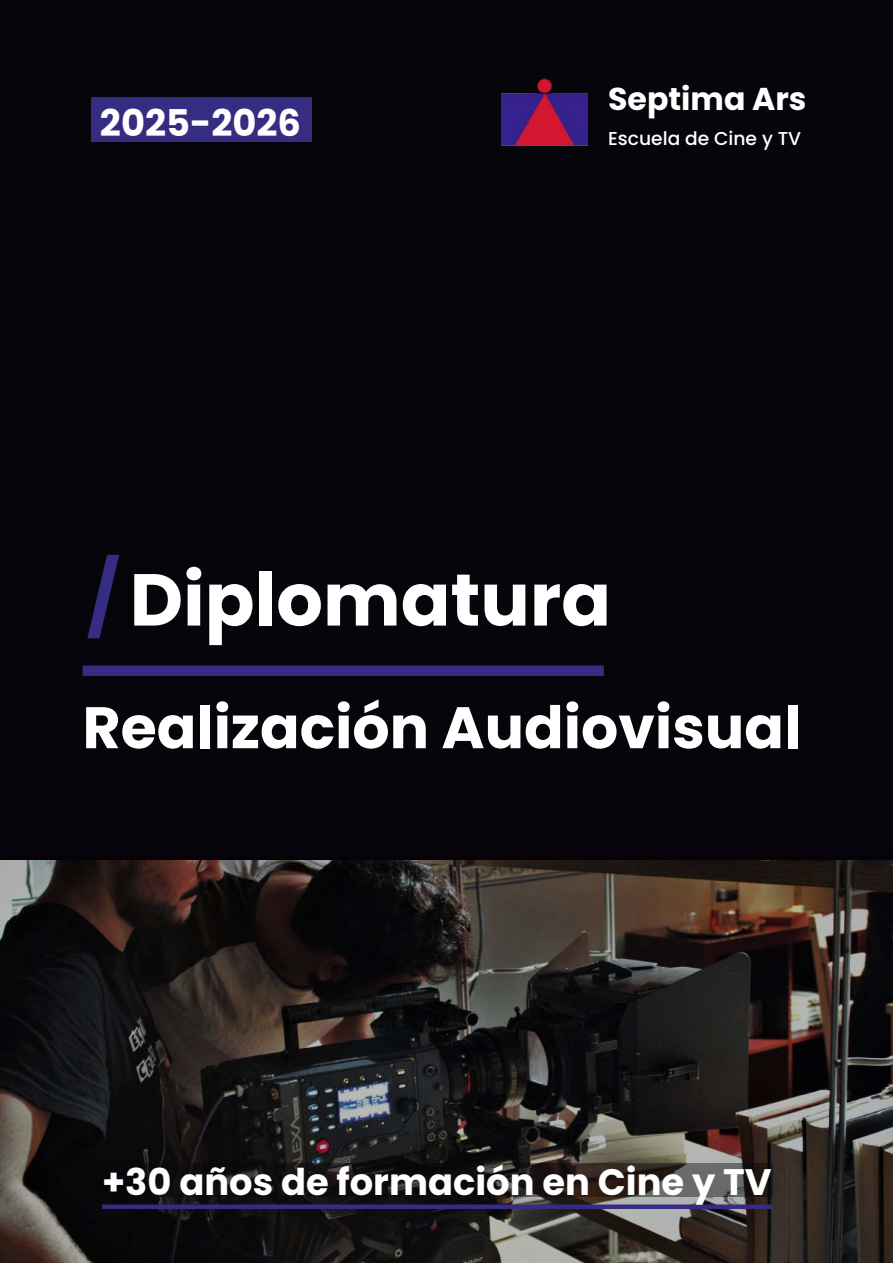
<style>
.page{position:relative;width:893px;height:1263px;background:#07050c}
.page>*{position:absolute;margin:0;border:0;box-sizing:border-box;transform-origin:0 0}
.t1{font:700 73.35px "Poppins";color:#fff}
.t2{font:700 58.5px "Poppins";color:#fff}
.t3{font:700 36.9px "Poppins";color:#fff}
.t4{font:700 31.5px "Poppins";color:#fff}
.t5{font:500 18.6px "Poppins";color:#fff}
.s1{color:#362d82}
</style>
<div class="page">
<svg style="left:0;top:860px;width:893px;height:403px"></svg>
<svg style="left:102px;top:1163px;width:670px;height:34px"></svg>
<img style="left:502px;top:78px;width:85px;height:68px">
<div style="left:83px;top:665px;width:521px;height:11px;background:#362d83"></div>
<div style="left:91px;top:97px;width:221px;height:45px;background:#362d83"></div>
<div style="left:102px;top:1204px;width:670px;height:5px;background:#362d83"></div>
<p class="t3" style="left:100px;top:101px;width:202px">2025-2026</p>
<p class="t4" style="left:608px;top:80px;width:200px">Septima Ars</p>
<p class="t5" style="left:608px;top:127px;width:194px">Escuela de Cine y TV</p>
<h1 class="t1" style="left:87px;top:557px;width:526px"><span class="s1">/</span>Diplomatura</h1>
<h2 class="t2" style="left:83px;top:694px;width:720px">Realización Audiovisual</h2>
<p class="t3" style="left:102px;top:1161px;width:671px">+30 años de formación en Cine y TV</p>
</div>
